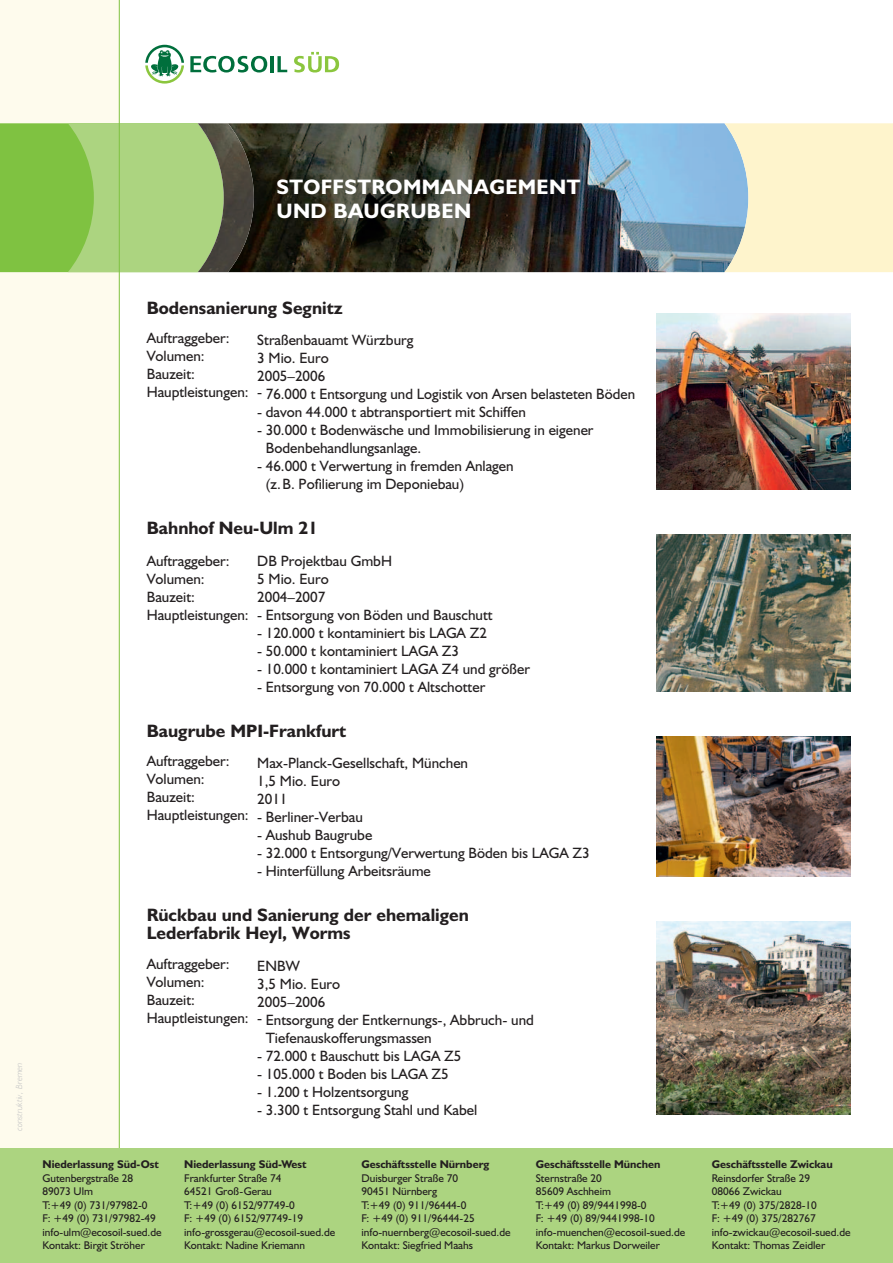
<style>
.page{position:relative;width:893px;height:1263px;background:#fff}
.page>*{position:absolute;margin:0;border:0;box-sizing:border-box;transform-origin:0 0}
.t1{font:700 21px/24px "Humanist 521 BT";letter-spacing:.02em;color:#fff}
.t2{font:700 18px/18px "Humanist 521 BT";color:#231f20}
.t3{font:15px/18px "Humanist 521 BT";color:#231f20}
.t4{font:11.25px/13.5px "Humanist 521 BT";color:#231f20}
.t5{font:700 11.25px "Humanist 521 BT";color:#231f20}
.t6{font:italic 300 9px "Humanist 521 BT";letter-spacing:.02em;color:#bcbdc0}
</style>
<div class="page">
<div style="left:0;top:0;width:119px;height:1188px;background:#fefbed"></div>
<img style="left:254px;top:123px;width:470px;height:149px">
<svg style="left:0;top:123px;width:198px;height:149px;background:#98cc64"></svg>
<img style="left:198px;top:123px;width:56px;height:149px">
<svg style="left:724px;top:123px;width:169px;height:149px;background:#f1edcc"></svg>
<hr style="left:119px;top:0;width:1px;height:1263px;background:#7fc241">
<div style="left:0;top:1148px;width:893px;height:115px;background:#acd480"></div>
<svg style="left:145px;top:45px;width:39px;height:39px"></svg>
<svg style="left:190px;top:56px;width:77px;height:17px"></svg>
<hr style="left:270px;top:56px;width:4px;height:16px;background:#006f3c">
<svg style="left:277px;top:56px;width:10px;height:16px"></svg>
<svg style="left:294px;top:52px;width:45px;height:21px"></svg>
<img style="left:657px;top:737px;width:193px;height:139px">
<img style="left:657px;top:314px;width:193px;height:175px">
<img style="left:657px;top:534px;width:193px;height:157px">
<img style="left:657px;top:921px;width:193px;height:193px">
<h1 class="t1" style="left:276px;top:174px;width:305px">STOFFSTROMMANAGEMENT<br>UND BAUGRUBEN</h1>
<p class="t6" style="left:14px;top:1131px;width:70px;rotate:-90deg">construktiv, Bremen</p>
<p class="t2" style="left:147px;top:298px;width:198px">Bodensanierung Segnitz</p>
<p class="t3" style="left:147px;top:329px;width:84px">Auftraggeber:</p>
<p class="t3" style="left:257px;top:331px;width:158px">Straßenbauamt Würzburg</p>
<p class="t3" style="left:147px;top:347px;width:60px">Volumen:</p>
<p class="t3" style="left:257px;top:349px;width:73px">3 Mio. Euro</p>
<p class="t3" style="left:147px;top:365px;width:50px">Bauzeit:</p>
<p class="t3" style="left:147px;top:367px;width:490px;text-indent:111px">2005–2006<br>Hauptleistungen: - 76.000 t Entsorgung und Logistik von Arsen belasteten Böden</p>
<p class="t3" style="left:257px;top:403px;width:270px">- davon 44.000 t abtransportiert mit Schiffen</p>
<p class="t3" style="left:266px;top:421px;width:329px;text-indent:-9px">- 30.000 t Bodenwäsche und Immobilisierung in eigener<br>Bodenbehandlungsanlage.</p>
<p class="t3" style="left:266px;top:457px;width:249px;text-indent:-9px">- 46.000 t Verwertung in fremden Anlagen (z.B. Pofilierung im Deponiebau)</p>
<p class="t2" style="left:147px;top:518px;width:173px">Bahnhof Neu-Ulm 21</p>
<p class="t3" style="left:147px;top:551px;width:84px">Auftraggeber:</p>
<p class="t3" style="left:257px;top:551px;width:136px">DB Projektbau GmbH</p>
<p class="t3" style="left:147px;top:569px;width:60px">Volumen:</p>
<p class="t3" style="left:257px;top:569px;width:73px">5 Mio. Euro</p>
<p class="t3" style="left:147px;top:587px;width:50px">Bauzeit:</p>
<p class="t3" style="left:147px;top:587px;width:348px;text-indent:111px">2004–2007<br>Hauptleistungen: - Entsorgung von Böden und Bauschutt</p>
<p class="t3" style="left:257px;top:623px;width:231px">- 120.000 t kontaminiert bis LAGA Z2</p>
<p class="t3" style="left:257px;top:641px;width:203px">- 50.000 t kontaminiert LAGA Z3</p>
<p class="t3" style="left:257px;top:659px;width:274px">- 10.000 t kontaminiert LAGA Z4 und größer</p>
<p class="t3" style="left:257px;top:677px;width:230px">- Entsorgung von 70.000 t Altschotter</p>
<p class="t2" style="left:147px;top:721px;width:201px">Baugrube MPI-Frankfurt</p>
<p class="t3" style="left:147px;top:752px;width:84px">Auftraggeber:</p>
<p class="t3" style="left:257px;top:754px;width:212px">Max-Planck-Gesellschaft, München</p>
<p class="t3" style="left:147px;top:770px;width:60px">Volumen:</p>
<p class="t3" style="left:257px;top:772px;width:84px">1,5 Mio. Euro</p>
<p class="t3" style="left:147px;top:788px;width:50px">Bauzeit:</p>
<p class="t3" style="left:147px;top:790px;width:218px;line-height:17.1px;text-indent:111px">2011<br>Hauptleistungen: - Berliner-Verbau</p>
<p class="t3" style="left:257px;top:826px;width:117px">- Aushub Baugrube</p>
<p class="t3" style="left:257px;top:844px;width:334px">- 32.000 t Entsorgung/Verwertung Böden bis LAGA Z3</p>
<p class="t3" style="left:257px;top:862px;width:175px">- Hinterfüllung Arbeitsräume</p>
<p class="t2" style="left:147px;top:905px;width:324px">Rückbau und Sanierung der ehemaligen<br>Lederfabrik Heyl, Worms</p>
<p class="t3" style="left:147px;top:954px;width:84px">Auftraggeber:</p>
<p class="t3" style="left:257px;top:956px;width:44px">ENBW</p>
<p class="t3" style="left:147px;top:972px;width:60px">Volumen:</p>
<p class="t3" style="left:257px;top:974px;width:84px">3,5 Mio. Euro</p>
<p class="t3" style="left:147px;top:990px;width:50px">Bauzeit:</p>
<p class="t3" style="left:257px;top:992px;width:70px">2005–2006</p>
<p class="t3" style="left:147px;top:1010px;width:389px">Hauptleistungen: - Entsorgung der Entkernungs-, Abbruch- und</p>
<p class="t3" style="left:266px;top:1028px;width:168px">Tiefenauskofferungsmassen</p>
<p class="t3" style="left:257px;top:1046px;width:206px">- 72.000 t Bauschutt bis LAGA Z5</p>
<p class="t3" style="left:257px;top:1064px;width:193px">- 105.000 t Boden bis LAGA Z5</p>
<p class="t3" style="left:257px;top:1082px;width:153px">- 1.200 t Holzentsorgung</p>
<p class="t3" style="left:257px;top:1100px;width:222px">- 3.300 t Entsorgung Stahl und Kabel</p>
<p class="t5" style="left:43px;top:1157px;width:118px">Niederlassung Süd-Ost</p>
<p class="t4" style="left:43px;top:1171px;width:121px">Gutenbergstraße 28<br>89073 Ulm<br>T:+49 (0) 731/97982-0<br>F: +49 (0) 731/97982-49 info-ulm@ecosoil-sued.de<br>Kontakt: Birgit Ströher</p>
<p class="t5" style="left:184px;top:1157px;width:124px">Niederlassung Süd-West</p>
<p class="t4" style="left:184px;top:1171px;width:153px">Frankfurter Straße 74<br>64521 Groß-Gerau<br>T:+49 (0) 6152/97749-0<br>F: +49 (0) 6152/97749-19 info-grossgerau@ecosoil-sued.de<br>Kontakt: Nadine Kriemann</p>
<p class="t5" style="left:361px;top:1157px;width:129px">Geschäftsstelle Nürnberg</p>
<p class="t4" style="left:361px;top:1171px;width:151px">Duisburger Straße 70<br>90451 Nürnberg<br>T:+49 (0) 911/96444-0<br>F: +49 (0) 911/96444-25 info-nuernberg@ecosoil-sued.de<br>Kontakt: Siegfried Maahs</p>
<p class="t5" style="left:536px;top:1157px;width:126px">Geschäftsstelle München</p>
<p class="t4" style="left:536px;top:1171px;width:151px">Sternstraße 20<br>85609 Aschheim<br>T:+49 (0) 89/9441998-0<br>F: +49 (0) 89/9441998-10 info-muenchen@ecosoil-sued.de<br>Kontakt: Markus Dorweiler</p>
<p class="t5" style="left:712px;top:1157px;width:122px">Geschäftsstelle Zwickau</p>
<p class="t4" style="left:712px;top:1171px;width:140px">Reinsdorfer Straße 29<br>08066 Zwickau<br>T:+49 (0) 375/2828-10<br>F: +49 (0) 375/282767 info-zwickau@ecosoil-sued.de<br>Kontakt: Thomas Zeidler</p>
</div>
